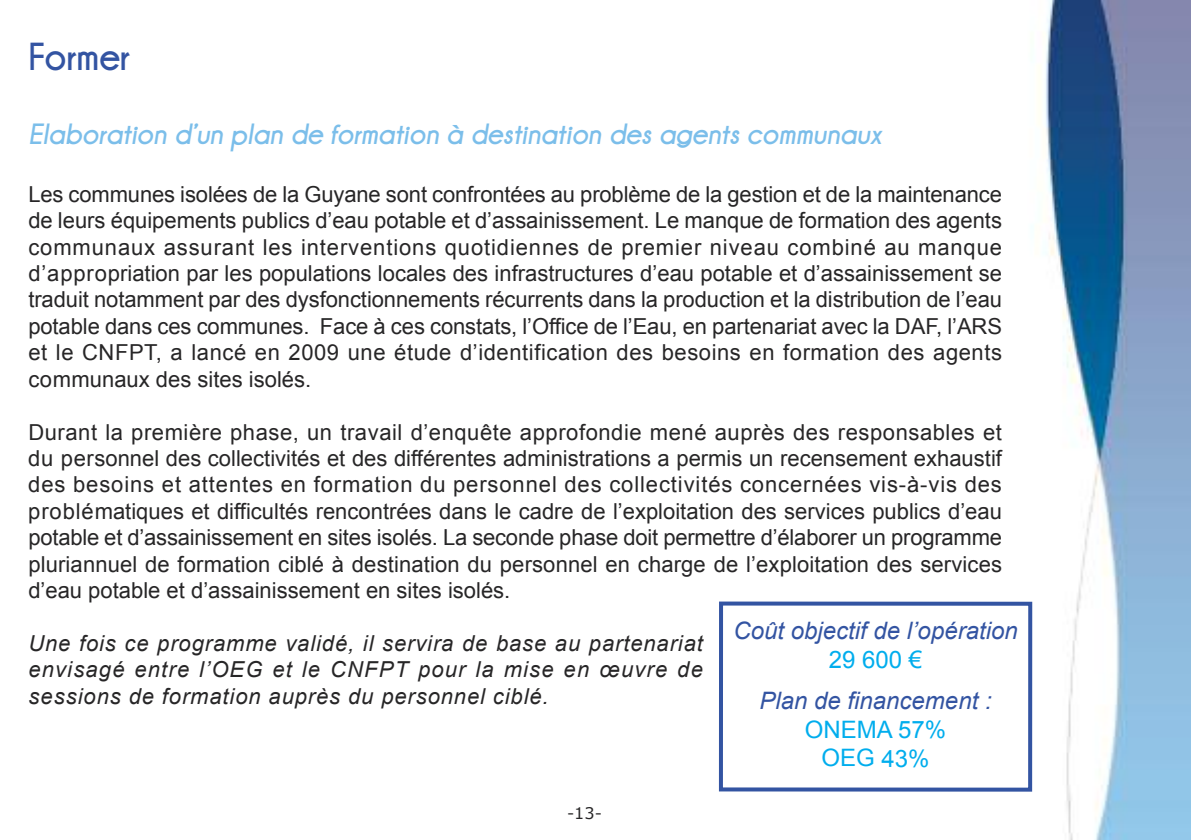
<style>
.page{position:relative;width:1191px;height:840px;background:#fff}
.page>*{position:absolute;margin:0;border:0;box-sizing:border-box;transform-origin:0 0}
.t1{font:40px "Champagne&Limousines Thick";color:#3354a2}
.t2{font:italic 30px "Champagne&Limousines Thick";color:#7bbeea}
.t3{font:italic 24px "Arial";color:#3354a2}
.t4{font:24px/28.8px "Arial";color:#00aded;text-align:center}
.t5{font:22px/26.4px "Arial";color:#272627;text-align:justify}
.t6{font:italic 22px/26.4px "Arial";letter-spacing:.04em;color:#272627;text-align:justify}
.t7{font:16px "Verdana";color:#272627}
</style>
<div class="page">
<img style="left:1014px;top:0;width:177px;height:839px">
<div style="left:723px;top:605px;width:305px;height:182px;background:#fff"></div>
<div style="left:719px;top:601px;width:313px;height:190px;border:4px solid #3354a2"></div>
<h1 class="t1" style="left:28px;top:34px;width:103px">Former</h1>
<h2 class="t2" style="left:28px;top:117px;width:854px">Elaboration d’un plan de formation à destination des agents communaux</h2>
<p class="t5" style="left:28px;top:181px;width:975px">Les communes isolées de la Guyane sont confrontées au problème de la gestion et de la maintenance de leurs équipements publics d’eau potable et d’assainissement. Le manque de formation des agents communaux assurant les interventions quotidiennes de premier niveau combiné au manque d’appropriation par les populations locales des infrastructures d’eau potable et d’assainissement se traduit notamment par des dysfonctionnements récurrents dans la production et la distribution de l’eau potable dans ces communes. Face à ces constats, l’Office de l’Eau, en partenariat avec la DAF, l’ARS et le CNFPT, a lancé en 2009 une étude d’identification des besoins en formation des agents communaux des sites isolés.</p>
<p class="t5" style="left:28px;top:418px;width:975px">Durant la première phase, un travail d’enquête approfondie mené auprès des responsables et du personnel des collectivités et des différentes administrations a permis un recensement exhaustif des besoins et attentes en formation du personnel des collectivités concernées vis-à-vis des problématiques et difficultés rencontrées dans le cadre de l’exploitation des services publics d’eau potable et d’assainissement en sites isolés. La seconde phase doit permettre d’élaborer un programme pluriannuel de formation ciblé à destination du personnel en charge de l’exploitation des services d’eau potable et d’assainissement en sites isolés.</p>
<p class="t6" style="left:28px;top:629px;width:676px">Une fois ce programme validé, il servira de base au partenariat envisagé entre l’OEG et le CNFPT pour la mise en œuvre de sessions de formation auprès du personnel ciblé.</p>
<p class="t3" style="left:733px;top:617px;width:286px">Coût objectif de l’opération</p>
<p class="t4" style="left:829px;top:645px;width:95px">29 600 €</p>
<p class="t3" style="left:759px;top:686px;width:234px">Plan de financement :</p>
<p class="t4" style="left:805px;top:714px;width:143px">ONEMA 57%<br>OEG 43%</p>
<p class="t7" style="left:567px;top:802px;width:36px">-13-</p>
</div>
